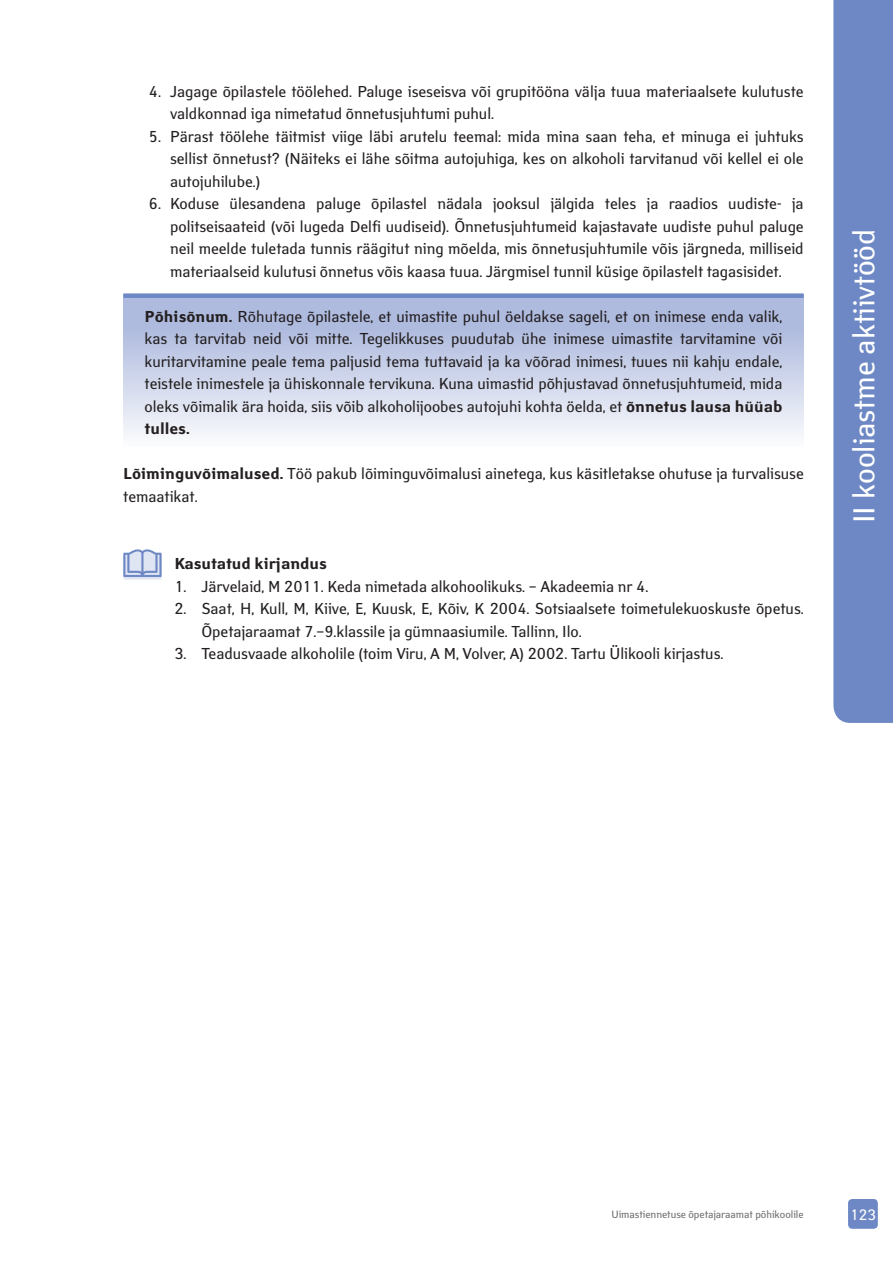
<style>
.page{position:relative;width:893px;height:1263px;background:#fff}
.page>*{position:absolute;margin:0;border:0;box-sizing:border-box;transform-origin:0 0}
.t1{font:30px "Yanus";color:#fff}
.t2{font:15.75px/22.5px "Yanus";color:#231f20}
.t3{font:700 15.75px "Yanus";color:#231f20}
.t4{font:15px "Yanus";color:#fff}
.t5{font:10.5px "Yanus";color:#6c6d70}
.s1{font-weight:700}
</style>
<div class="page">
<div style="left:848px;top:1199px;width:30px;height:30px;background:#6d88c5;border-radius:4px"></div>
<svg style="left:833px;top:0;width:60px;height:723px;background:#7891c9"></svg>
<div style="left:123px;top:294px;width:681px;height:152px;background:linear-gradient(to bottom,#a0aed8,#f8f9fc)"></div>
<div style="left:123px;top:293px;width:681px;height:5px;background:#6d88c5"></div>
<svg style="left:123px;top:549px;width:39px;height:30px"></svg>
<p class="t2" style="left:170px;top:80px;width:635px;text-indent:-21px">4. Jagage õpilastele töölehed. Paluge iseseisva või grupitööna välja tuua materiaalsete kulutuste valdkonnad iga nimetatud õnnetusjuhtumi puhul.</p>
<p class="t2" style="left:170px;top:125px;width:635px;text-align:justify;text-indent:-21px">5. Pärast töölehe täitmist viige läbi arutelu teemal: mida mina saan teha, et minuga ei juhtuks sellist õnnetust? (Näiteks ei lähe sõitma autojuhiga, kes on alkoholi tarvitanud või kellel ei ole autojuhilube.)</p>
<p class="t2" style="left:170px;top:192px;width:635px;text-align:justify;text-indent:-21px">6. Koduse ülesandena paluge õpilastel nädala jooksul jälgida teles ja raadios uudiste- ja politseisaateid (või lugeda Delfi uudiseid). Õnnetusjuhtumeid kajastavate uudiste puhul paluge neil meelde tuletada tunnis räägitut ning mõelda, mis õnnetusjuhtumile võis järgneda, milliseid materiaalseid kulutusi õnnetus võis kaasa tuua. Järgmisel tunnil küsige õpilastelt tagasisidet.</p>
<p class="t2" style="left:145px;top:305px;width:639px;text-align:justify"><span class="s1">Põhisõnum.</span> Rõhutage õpilastele, et uimastite puhul öeldakse sageli, et on inimese enda valik, kas ta tarvitab neid või mitte. Tegelikkuses puudutab ühe inimese uimastite tarvitamine või kuritarvitamine peale tema paljusid tema tuttavaid ja ka võõrad inimesi, tuues nii kahju endale, teistele inimestele ja ühiskonnale tervikuna. Kuna uimastid põhjustavad õnnetusjuhtumeid, mida oleks võimalik ära hoida, siis võib alkoholijoobes autojuhi kohta öelda, et <span class="s1">õnnetus lausa hüüab tulles.</span></p>
<p class="t2" style="left:123px;top:462px;width:682px"><span class="s1">Lõiminguvõimalused.</span> Töö pakub lõiminguvõimalusi ainetega, kus käsitletakse ohutuse ja turvalisuse temaatikat.</p>
<p class="t3" style="left:174px;top:555px;width:154px">Kasutatud kirjandus</p>
<p class="t2" style="left:174px;top:575px;width:475px">1. Järvelaid, M 2011. Keda nimetada alkohoolikuks. – Akadeemia nr 4.</p>
<p class="t2" style="left:201px;top:597px;width:604px;text-indent:-27px">2. Saat, H, Kull, M, Kiive, E, Kuusk, E, Kõiv, K 2004. Sotsiaalsete toimetulekuoskuste õpetus.<br>Õpetajaraamat 7.–9.klassile ja gümnaasiumile. Tallinn, Ilo.</p>
<p class="t2" style="left:174px;top:642px;width:551px">3. Teadusvaade alkoholile (toim Viru, A M, Volver, A) 2002. Tartu Ülikooli kirjastus.</p>
<h1 class="t1" style="left:845px;top:523px;width:296px;rotate:-90deg">II kooliastme aktiivtööd</h1>
<p class="t5" style="left:611px;top:1208px;width:194px">Uimastiennetuse õpetajaraamat põhikoolile</p>
<p class="t4" style="left:850px;top:1205px;width:28px">123</p>
</div>
